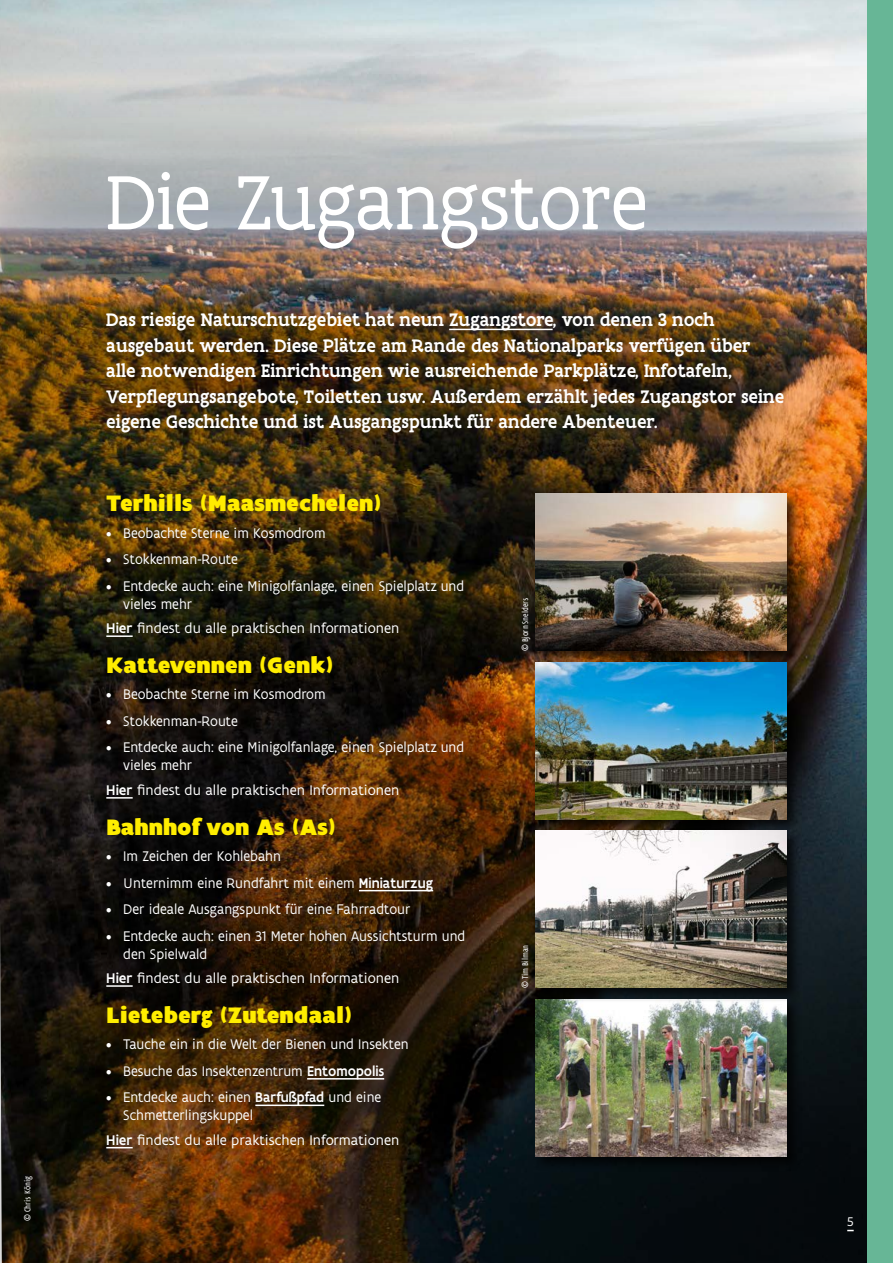
<style>
.page{position:relative;width:893px;height:1263px;background:#fff}
.page>*{position:absolute;margin:0;border:0;box-sizing:border-box;transform-origin:0 0}
.t1{font:82.5px "Flanders Art Serif";letter-spacing:-.015em;color:#fff}
.t2{font:900 24px "Flanders Art Sans";color:#ffed00}
.t3{font:500 19.5px/25.5px "Flanders Art Serif";color:#fff}
.t4{font:15px/18px "Flanders Art Sans";color:#fff;scale:.96 1}
.t5{font:15px "Flanders Art Sans";color:#fff}
.t6{font:13.5px "Flanders Art Sans";color:#fff}
.t7{font:condensed 9px "Flanders Art Sans";color:#fff}
.s1{font-weight:500}
</style>
<div class="page">
<img style="left:0;top:0;width:867px;height:1263px">
<svg style="left:1px;top:57px;width:866px;height:188px;background:#bdc0c2"></svg>
<img style="left:81px;top:288px;width:706px;height:165px">
<svg style="left:96px;top:522px;width:407px;height:635px;background:#2b1b08"></svg>
<div style="left:533px;top:490px;width:269px;height:176px;background:#000;opacity:.75"></div>
<img style="left:536px;top:493px;width:251px;height:157px">
<div style="left:533px;top:659px;width:269px;height:175px;background:#000;opacity:.75"></div>
<img style="left:536px;top:662px;width:251px;height:157px">
<div style="left:533px;top:996px;width:269px;height:176px;background:#050a0c"></div>
<img style="left:536px;top:1003px;width:251px;height:154px">
<div style="left:533px;top:828px;width:269px;height:175px;background:#000;opacity:.75"></div>
<img style="left:536px;top:831px;width:251px;height:157px">
<hr style="left:449px;top:329px;width:104px;height:1px;background:#fff">
<hr style="left:106px;top:635px;width:27px;height:2px;background:#fff">
<hr style="left:106px;top:797px;width:27px;height:2px;background:#fff">
<hr style="left:359px;top:890px;width:74px;height:1px;background:#fff">
<hr style="left:106px;top:985px;width:27px;height:2px;background:#fff">
<hr style="left:307px;top:1078px;width:77px;height:1px;background:#fff">
<hr style="left:255px;top:1104px;width:69px;height:2px;background:#fff">
<svg style="left:106px;top:1147px;width:27px;height:1px"></svg>
<div style="left:867px;top:0;width:26px;height:1263px;background:#67b696"></div>
<p class="t7" style="left:22px;top:1221px;width:47px;rotate:-90deg">© Chris König</p>
<h1 class="t1" style="left:106px;top:154px;width:544px">Die Zugangstore</h1>
<p class="t3" style="left:106px;top:307px;width:680px">Das riesige Naturschutzgebiet hat neun Zugangstore, von denen 3 noch ausgebaut werden. Diese Plätze am Rande des Nationalparks verfügen über alle notwendigen Einrichtungen wie ausreichende Parkplätze, Infotafeln, Verpflegungsangebote, Toiletten usw. Außerdem erzählt jedes Zugangstor seine eigene Geschichte und ist Ausgangspunkt für andere Abenteuer.</p>
<h2 class="t2" style="left:106px;top:489px;width:277px">Terhills (Maasmechelen)</h2>
<p class="t4" style="left:106px;top:524px;width:230px">• Beobachte Sterne im Kosmodrom</p>
<p class="t4" style="left:106px;top:551px;width:139px">• Stokkenman-Route</p>
<p class="t4" style="left:123px;top:577px;width:357px;text-indent:-17px">• Entdecke auch: eine Minigolfanlage, einen Spielplatz und vieles mehr</p>
<p class="t5" style="left:106px;top:619px;width:295px"><span class="s1">Hier</span> findest du alle praktischen Informationen</p>
<h2 class="t2" style="left:106px;top:650px;width:229px">Kattevennen (Genk)</h2>
<p class="t4" style="left:106px;top:686px;width:230px">• Beobachte Sterne im Kosmodrom</p>
<p class="t4" style="left:106px;top:712px;width:139px">• Stokkenman-Route</p>
<p class="t4" style="left:123px;top:739px;width:357px;text-indent:-17px">• Entdecke auch: eine Minigolfanlage, einen Spielplatz und vieles mehr</p>
<p class="t5" style="left:106px;top:781px;width:295px"><span class="s1">Hier</span> findest du alle praktischen Informationen</p>
<h2 class="t2" style="left:106px;top:812px;width:231px">Bahnhof von As (As)</h2>
<p class="t4" style="left:106px;top:847px;width:183px">• Im Zeichen der Kohlebahn</p>
<p class="t4" style="left:106px;top:874px;width:342px">• Unternimm eine Rundfahrt mit einem <span class="s1">Miniaturzug</span></p>
<p class="t4" style="left:106px;top:900px;width:318px">• Der ideale Ausgangspunkt für eine Fahrradtour</p>
<p class="t4" style="left:123px;top:927px;width:358px;text-indent:-17px">• Entdecke auch: einen 31 Meter hohen Aussichtsturm und den Spielwald</p>
<p class="t5" style="left:106px;top:969px;width:295px"><span class="s1">Hier</span> findest du alle praktischen Informationen</p>
<h2 class="t2" style="left:106px;top:1000px;width:248px">Lieteberg (Zutendaal)</h2>
<p class="t4" style="left:106px;top:1036px;width:316px">• Tauche ein in die Welt der Bienen und Insekten</p>
<p class="t4" style="left:106px;top:1062px;width:291px">• Besuche das Insektenzentrum <span class="s1">Entomopolis</span></p>
<p class="t4" style="left:123px;top:1089px;width:270px;text-indent:-17px">• Entdecke auch: einen <span class="s1">Barfußpfad</span> und eine<br>Schmetterlingskuppel</p>
<p class="t5" style="left:106px;top:1130px;width:295px"><span class="s1">Hier</span> findest du alle praktischen Informationen</p>
<p class="t7" style="left:520px;top:651px;width:55px;rotate:-90deg">© Bjorn Snelders</p>
<p class="t7" style="left:520px;top:988px;width:45px;rotate:-90deg">© Tim Bilman</p>
<p class="t6" style="left:847px;top:1213px;width:8px">5</p>
</div>
